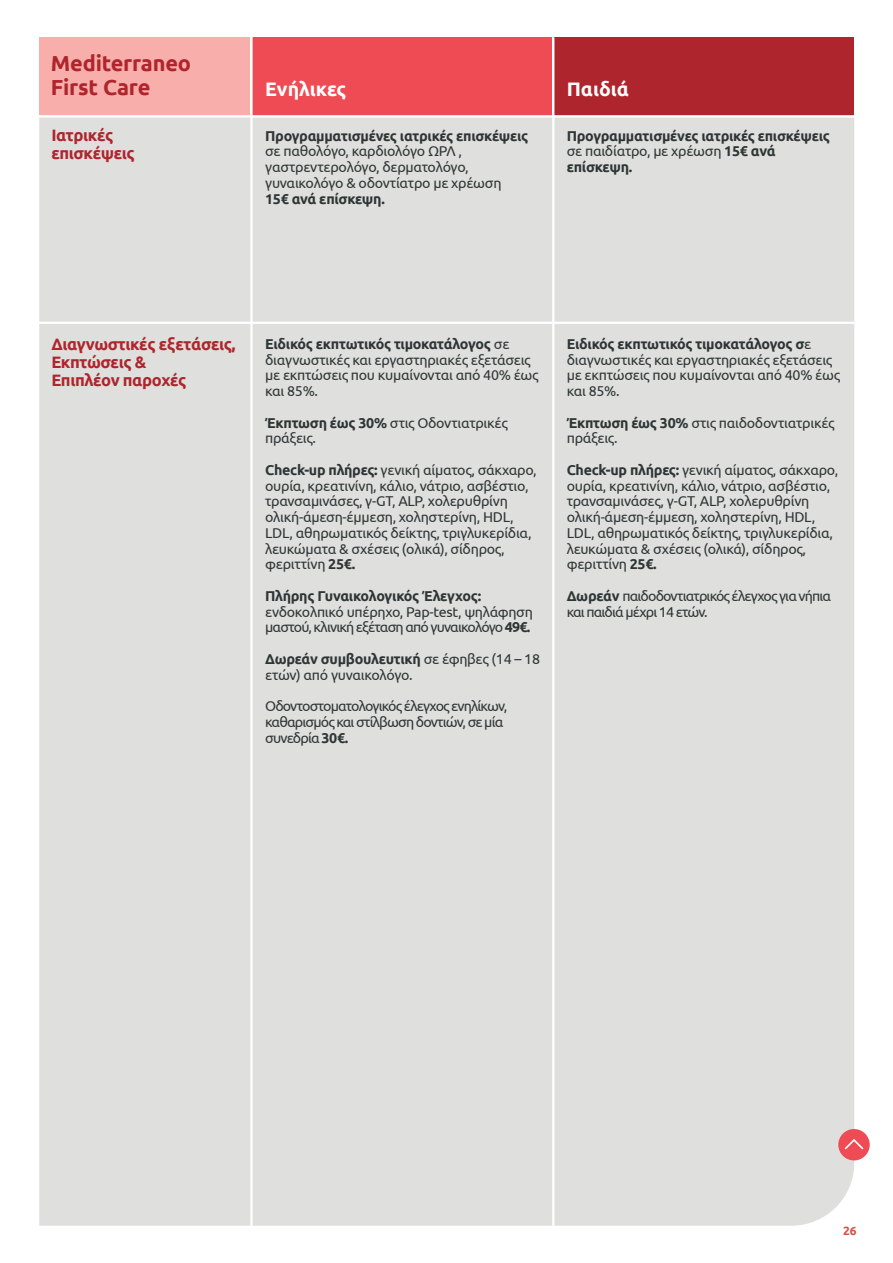
<style>
.page{position:relative;width:893px;height:1263px;background:#fff}
.page>*{position:absolute;margin:0;border:0;box-sizing:border-box;transform-origin:0 0}
.t1{font:700 21.75px/23.2px "Ubuntu";letter-spacing:-.01em;color:#af252d}
.t2{font:700 19.5px "Ubuntu";color:#fff}
.t3{font:700 16.5px/18px "Ubuntu";letter-spacing:-.025em;color:#af252d}
.t4{font:14.25px/15.8px "Ubuntu";letter-spacing:-.02em;color:#2e3635}
.t5{font:700 14.25px/15.8px "Ubuntu";letter-spacing:-.02em;color:#2e3635}
.t6{font:14.25px/15.8px "Ubuntu";letter-spacing:-.06em;color:#2e3635}
.t7{font:14.25px/15.8px "Ubuntu";letter-spacing:-.05em;color:#2e3635}
.t8{font:700 12px "Ubuntu";color:#d2534b}
.s1{font-weight:400}
.s2{font-weight:700}
</style>
<div class="page">
<div style="left:39px;top:117px;width:815px;height:1109px;background:#dfdfde"></div>
<hr style="left:39px;top:322px;width:815px;height:2px;background:#fff">
<div style="left:252px;top:37px;width:300px;height:78px;background:#ef4b55"></div>
<div style="left:554px;top:37px;width:300px;height:78px;background:#af252d"></div>
<div style="left:39px;top:37px;width:211px;height:80px;background:#f8afab"></div>
<hr style="left:39px;top:115px;width:815px;height:2px;background:#fff">
<hr style="left:552px;top:37px;width:2px;height:1193px;background:#fff">
<hr style="left:250px;top:28px;width:3px;height:1215px;background:#fff">
<div style="left:838px;top:1129px;width:32px;height:31px;background:#ef4b55;border-radius:50%"></div>
<svg style="left:844px;top:1139px;width:20px;height:11px"></svg>
<h1 class="t1" style="left:51px;top:52px;width:142px">Mediterraneo<br>First Care</h1>
<p class="t3" style="left:51px;top:126px;width:85px">Ιατρικές επισκέψεις</p>
<h2 class="t2" style="left:265px;top:77px;width:83px">Ενήλικες</h2>
<h2 class="t2" style="left:567px;top:77px;width:64px">Παιδιά</h2>
<p class="t5" style="left:265px;top:127px;width:265px">Προγραμματισμένες ιατρικές επισκέψεις</p>
<p class="t4" style="left:265px;top:143px;width:238px">σε παθολόγο, καρδιολόγο ΩΡΛ , γαστρεντερολόγο, δερματολόγο, γυναικολόγο &amp; οδοντίατρο με χρέωση</p>
<p class="t5" style="left:265px;top:190px;width:121px">15€ ανά επίσκεψη.</p>
<p class="t5" style="left:567px;top:127px;width:265px">Προγραμματισμένες ιατρικές επισκέψεις <span class="s1">σε παιδίατρο, με χρέωση</span> 15€ ανά επίσκεψη.</p>
<p class="t3" style="left:51px;top:335px;width:186px">Διαγνωστικές εξετάσεις,<br>Εκπτώσεις &amp;<br>Επιπλέον παροχές</p>
<p class="t4" style="left:265px;top:336px;width:275px"><span class="s2">Ειδικός εκπτωτικός τιμοκατάλογος</span> σε διαγνωστικές και εργαστηριακές εξετάσεις με εκπτώσεις που κυμαίνονται από 40% έως και 85%.</p>
<p class="t4" style="left:265px;top:414px;width:244px"><span class="s2">Έκπτωση έως 30%</span> στις Οδοντιατρικές πράξεις.</p>
<p class="t4" style="left:265px;top:462px;width:273px"><span class="s2">Check-up πλήρες:</span> γενική αίματος, σάκχαρο, ουρία, κρεατινίνη, κάλιο, νάτριο, ασβέστιο, τρανσαμινάσες, γ-GT, ALP, χολερυθρίνη ολική-άμεση-έμμεση, χοληστερίνη, HDL, LDL, αθηρωματικός δείκτης, τριγλυκερίδια, λευκώματα &amp; σχέσεις (ολικά), σίδηρος, φεριττίνη <span class="s2">25€.</span></p>
<p class="t5" style="left:265px;top:588px;width:218px">Πλήρης Γυναικολογικός Έλεγχος:</p>
<p class="t7" style="left:265px;top:603px;width:269px">ενδοκολπικό υπέρηχο, Pap-test, ψηλάφηση μαστού, κλινική εξέταση από γυναικολόγο <span class="s2">49€.</span></p>
<p class="t4" style="left:265px;top:650px;width:276px"><span class="s2">Δωρεάν συμβουλευτική</span> σε έφηβες (14 – 18 ετών) από γυναικολόγο.</p>
<p class="t6" style="left:265px;top:698px;width:244px">Οδοντοστοματολογικός έλεγχος ενηλίκων, καθαρισμός και στίλβωση δοντιών, σε μία συνεδρία <span class="s2">30€.</span></p>
<p class="t4" style="left:567px;top:335px;width:275px"><span class="s2">Ειδικός εκπτωτικός τιμοκατάλογος σ</span>ε διαγνωστικές και εργαστηριακές εξετάσεις με εκπτώσεις που κυμαίνονται από 40% έως και 85%.</p>
<p class="t4" style="left:567px;top:414px;width:269px"><span class="s2">Έκπτωση έως 30%</span> στις παιδοδοντιατρικές πράξεις.</p>
<p class="t4" style="left:567px;top:461px;width:273px"><span class="s2">Check-up πλήρες:</span> γενική αίματος, σάκχαρο, ουρία, κρεατινίνη, κάλιο, νάτριο, ασβέστιο, τρανσαμινάσες, γ-GT, ALP, χολερυθρίνη ολική-άμεση-έμμεση, χοληστερίνη, HDL, LDL, αθηρωματικός δείκτης, τριγλυκερίδια, λευκώματα &amp; σχέσεις (ολικά), σίδηρος, φεριττίνη <span class="s2">25€.</span></p>
<p class="t6" style="left:567px;top:587px;width:266px"><span class="s2">Δωρεάν</span> παιδοδοντιατρικός έλεγχος για νήπια και παιδιά μέχρι 14 ετών.</p>
<p class="t8" style="left:843px;top:1223px;width:15px">26</p>
</div>
